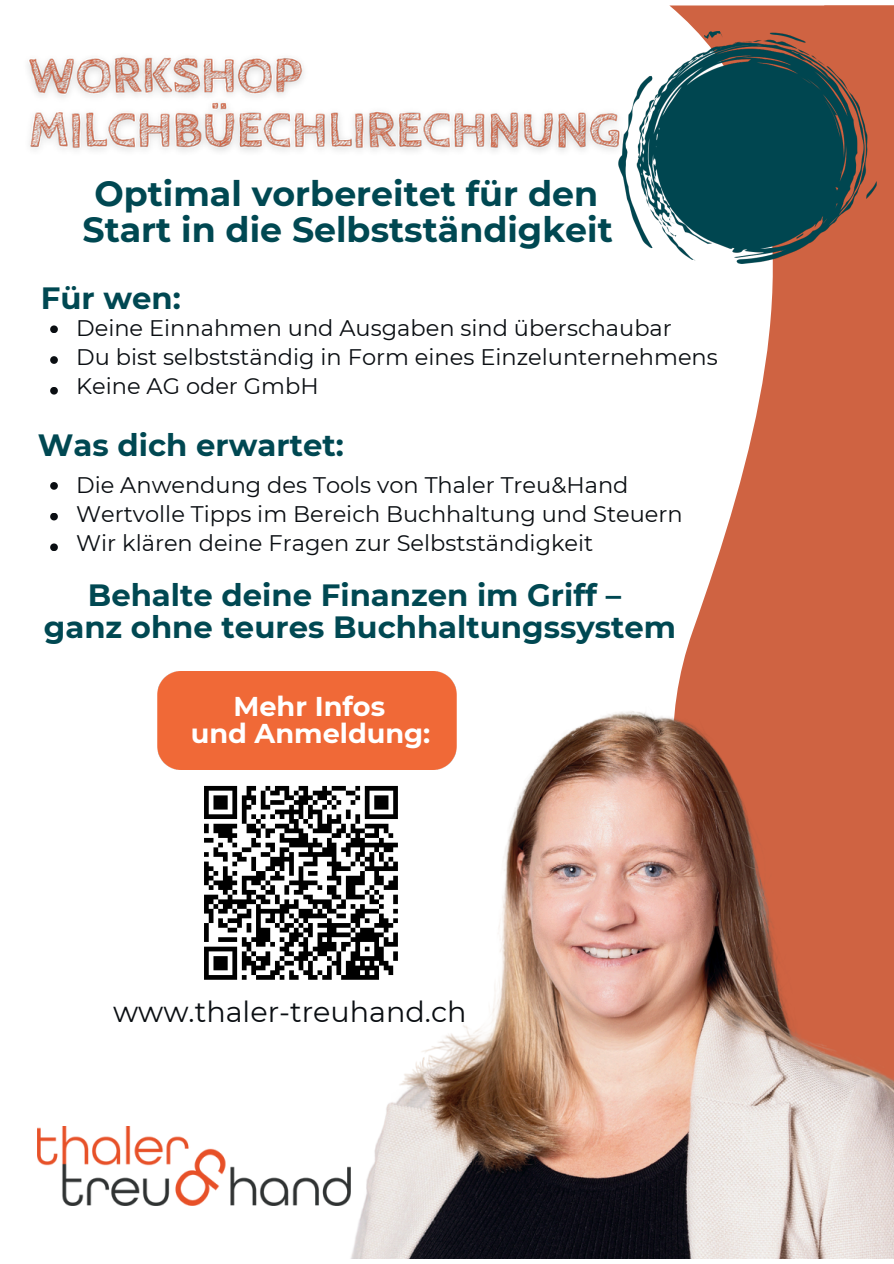
<style>
.page{position:relative;width:894px;height:1264px;background:#fff}
.page>*{position:absolute;margin:0;border:0;box-sizing:border-box;transform-origin:0 0}
.t1{font:700 34.8px/35.2px "Montserrat";color:#004852;text-align:center}
.t2{font:700 30.75px/32.2px "Montserrat";color:#004852;text-align:center}
.t3{font:28.65px "Montserrat";color:#0a0e12}
.t4{font:700 27.15px/27.6px "Montserrat";color:#fff;text-align:center}
.t5{font:22.5px/29.1px "Montserrat";color:#0a0e12}
</style>
<div class="page">
<svg style="left:669px;top:5px;width:87px;height:595px"></svg>
<div style="left:724px;top:490px;width:169px;height:768px;background:#cf6342"></div>
<div style="left:756px;top:5px;width:137px;height:837px;background:#cf6342"></div>
<img style="left:289px;top:600px;width:604px;height:658px">
<img style="left:38px;top:1126px;width:313px;height:79px">
<div style="left:158px;top:671px;width:298px;height:98px;background:#f06937"></div>
<img style="left:618px;top:31px;width:258px;height:232px">
<img style="left:28px;top:47px;width:604px;height:117px">
<svg style="left:50px;top:325px;width:8px;height:8px"></svg>
<svg style="left:50px;top:356px;width:8px;height:8px"></svg>
<svg style="left:50px;top:387px;width:8px;height:7px"></svg>
<svg style="left:50px;top:482px;width:8px;height:7px"></svg>
<svg style="left:50px;top:513px;width:8px;height:7px"></svg>
<svg style="left:50px;top:543px;width:8px;height:8px"></svg>
<div style="left:194px;top:776px;width:213px;height:213px;background:#fff"></div>
<svg style="left:204px;top:785px;width:194px;height:195px"></svg>
<h2 class="t1" style="left:82px;top:176px;width:531px">Optimal vorbereitet für den<br>Start in die Selbstständigkeit</h2>
<p class="t2" style="left:41px;top:281px;width:142px">Für wen:</p>
<h2 class="t5" style="left:76px;top:313px;width:643px">Deine Einnahmen und Ausgaben sind überschaubar<br>Du bist selbstständig in Form eines Einzelunternehmens<br>Keine AG oder GmbH</h2>
<p class="t2" style="left:38px;top:429px;width:307px">Was dich erwartet:</p>
<p class="t5" style="left:76px;top:470px;width:608px">Die Anwendung des Tools von Thaler Treu&amp;Hand<br>Wertvolle Tipps im Bereich Buchhaltung und Steuern<br>Wir klären deine Fragen zur Selbstständigkeit</p>
<h1 class="t2" style="left:44px;top:578px;width:633px">Behalte deine Finanzen im Griff –<br>ganz ohne teures Buchhaltungssystem</h1>
<h2 class="t4" style="left:191px;top:692px;width:241px">Mehr Infos<br>und Anmeldung:</h2>
<p class="t3" style="left:113px;top:994px;width:355px">www.thaler-treuhand.ch</p>
</div>
